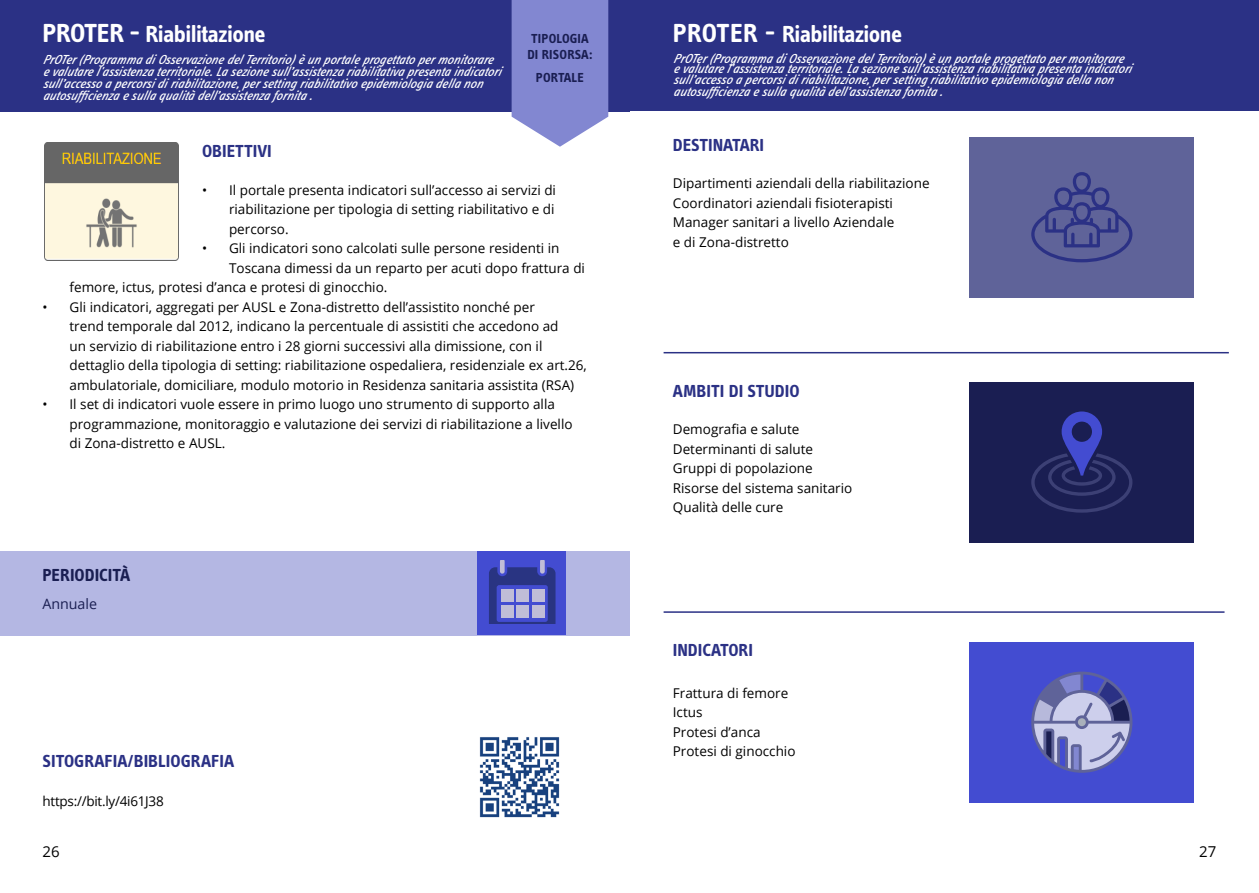
<style>
.page{position:relative;width:1259px;height:893px;background:#fff}
.page>*{position:absolute;margin:0;border:0;box-sizing:border-box;transform-origin:0 0}
.TITOLO_scheda{font:700 24px "Info Text Pro";letter-spacing:-.025em;color:#fff}
.titolo_SEZIONE_scheda_blu{font:700 18px "Info Text Pro";color:#2b3185}
.titolo_SEZIONE_scheda_blu-2{font:700 18px "Info Text Pro";color:#1a1e52}
.t1{font:15px "Open Sans";color:#000}
.CORPO_DEL_TESTO{font:14.25px "Open Sans";color:#1a1e52}
.CORPO_DEL_TESTO-2{font:13.5px/19.5px "Open Sans";color:#000}
.SOTTOTITOLO_scheda_TRE_righe{font:italic 13.5px/12px "Info Text Pro";color:#fff}
.CORPO_DEL_TESTO-3{font:13.5px "Open Sans";letter-spacing:-.02em;color:#000}
.testo_LINGUETTA_blu{font:700 13.5px "Info Text Pro";letter-spacing:.01em;color:#1a1e52}
.testo_linguetta_nero{font:700 13.5px "Info Text Pro";letter-spacing:.01em;color:#1a1e52}
.s1{font-size:27px}
</style>
<div class="page">
<div style="left:0;top:551px;width:629px;height:84px;background:#b4b7e3"></div>
<div style="left:0;top:0;width:629px;height:111px;background:#2b3185"></div>
<svg style="left:511px;top:0;width:97px;height:147px;background:#8e93d5"></svg>
<img style="left:479px;top:737px;width:81px;height:81px">
<div style="left:477px;top:551px;width:89px;height:83px;background:#434cd1"></div>
<svg style="left:489px;top:561px;width:66px;height:63px"></svg>
<div style="left:501px;top:589px;width:12px;height:13px;background:#c0bdd7"></div>
<div style="left:516px;top:589px;width:12px;height:13px;background:#c0bdd7"></div>
<div style="left:501px;top:605px;width:12px;height:12px;background:#c0bdd7"></div>
<div style="left:516px;top:605px;width:12px;height:12px;background:#c0bdd7"></div>
<div style="left:532px;top:589px;width:12px;height:13px;background:#c0bdd7"></div>
<div style="left:532px;top:605px;width:12px;height:12px;background:#c0bdd7"></div>
<div style="left:630px;top:1px;width:629px;height:110px;background:#2b3185"></div>
<hr style="left:663px;top:352px;width:565px;height:1px;background:#2b3185">
<hr style="left:663px;top:611px;width:561px;height:2px;background:#2b3185">
<div style="left:969px;top:137px;width:225px;height:160px;background:#5f6399"></div>
<svg style="left:1031px;top:172px;width:101px;height:90px"></svg>
<div style="left:969px;top:382px;width:225px;height:160px;background:#1a1e52"></div>
<svg style="left:1031px;top:411px;width:101px;height:102px"></svg>
<div style="left:969px;top:642px;width:225px;height:160px;background:#434cd1"></div>
<svg style="left:1031px;top:672px;width:101px;height:101px"></svg>
<img style="left:45px;top:143px;width:134px;height:117px">
<p class="TITOLO_scheda" style="left:42px;top:19px;width:225px"><span class="s1">PROTER -</span> Riabilitazione</p>
<p class="SOTTOTITOLO_scheda_TRE_righe" style="left:42px;top:53px;width:461px">PrOTer(Programmadi Osservazionedel Territorio)èunportaleprogettatopermonitorare evalutarel 'assistenzaterritoriale.Lasezionesull ’assistenzariabilitativapresentaindicatori sull ’accessoapercorsi di riabilitazione,persettingriabilitativoepidemiologiadellanon autosufficienzaesullaqualitàdell ’assistenzafornita.</p>
<p class="testo_LINGUETTA_blu" style="left:531px;top:30px;width:59px">TIPOLOGIA</p>
<p class="testo_linguetta_nero" style="left:527px;top:46px;width:67px">DI RISORSA:</p>
<p class="testo_LINGUETTA_blu" style="left:536px;top:69px;width:49px">PORTALE</p>
<p class="titolo_SEZIONE_scheda_blu" style="left:202px;top:140px;width:71px">OBIETTIVI</p>
<p class="CORPO_DEL_TESTO-2" style="left:229px;top:180px;width:328px;text-align:justify;text-indent:-27px">• Il portale presenta indicatori sull’accesso ai servizi di riabilitazione per tipologia di setting riabilitativo e di percorso.</p>
<p class="CORPO_DEL_TESTO-2" style="left:202px;top:238px;width:359px">• Gli indicatori sono calcolati sulle persone residenti in</p>
<p class="CORPO_DEL_TESTO-2" style="left:229px;top:258px;width:357px">Toscana dimessi da un reparto per acuti dopo frattura di</p>
<p class="CORPO_DEL_TESTO-2" style="left:70px;top:277px;width:319px">femore, ictus, protesi d’anca e protesi di ginocchio.</p>
<p class="CORPO_DEL_TESTO-2" style="left:70px;top:297px;width:519px;text-indent:-27px">• Gli indicatori, aggregati per AUSL e Zona-distretto dell’assistito nonché per<br>trend temporale dal 2012, indicano la percentuale di assistiti che accedono ad<br>un servizio di riabilitazione entro i 28 giorni successivi alla dimissione, con il dettaglio della tipologia di setting: riabilitazione ospedaliera, residenziale ex art.26, ambulatoriale, domiciliare, modulo motorio in Residenza sanitaria assistita (RSA)</p>
<p class="CORPO_DEL_TESTO-2" style="left:70px;top:394px;width:504px;text-indent:-27px">• Il set di indicatori vuole essere in primo luogo uno strumento di supporto alla programmazione, monitoraggio e valutazione dei servizi di riabilitazione a livello di Zona-distretto e AUSL.</p>
<p class="titolo_SEZIONE_scheda_blu-2" style="left:42px;top:564px;width:89px">PERIODICITÀ</p>
<p class="CORPO_DEL_TESTO" style="left:42px;top:594px;width:56px">Annuale</p>
<p class="titolo_SEZIONE_scheda_blu" style="left:43px;top:750px;width:193px">SITOGRAFIA/BIBLIOGRAFIA</p>
<p class="CORPO_DEL_TESTO-3" style="left:43px;top:792px;width:123px">https://bit.ly/4i61J38</p>
<p class="TITOLO_scheda" style="left:673px;top:19px;width:231px"><span class="s1">PROTER -</span> Riabilitazione</p>
<p class="SOTTOTITOLO_scheda_TRE_righe" style="left:673px;top:53px;width:461px;line-height:10.5px">PrOTer(Programmadi Osservazionedel Territorio)èunportaleprogettatopermonitorare evalutarel 'assistenzaterritoriale.Lasezionesull ’assistenzariabilitativapresentaindicatori sull ’accessoapercorsi di riabilitazione,persettingriabilitativoepidemiologiadellanon</p>
<p class="SOTTOTITOLO_scheda_TRE_righe" style="left:673px;top:85px;width:275px">autosufficienzaesullaqualitàdell ’assistenzafornita.</p>
<p class="titolo_SEZIONE_scheda_blu" style="left:673px;top:134px;width:93px">DESTINATARI</p>
<p class="CORPO_DEL_TESTO-2" style="left:673px;top:173px;width:258px">Dipartimenti aziendali della riabilitazione</p>
<p class="CORPO_DEL_TESTO-2" style="left:673px;top:193px;width:222px">Coordinatori aziendali fisioterapisti</p>
<p class="CORPO_DEL_TESTO-2" style="left:673px;top:212px;width:223px">Manager sanitari a livello Aziendale</p>
<p class="CORPO_DEL_TESTO-2" style="left:673px;top:232px;width:117px">e di Zona-distretto</p>
<p class="titolo_SEZIONE_scheda_blu" style="left:673px;top:380px;width:128px">AMBITI DI STUDIO</p>
<p class="CORPO_DEL_TESTO-2" style="left:673px;top:419px;width:128px">Demografia e salute</p>
<p class="CORPO_DEL_TESTO-2" style="left:673px;top:439px;width:142px">Determinanti di salute</p>
<p class="CORPO_DEL_TESTO-2" style="left:673px;top:458px;width:141px">Gruppi di popolazione</p>
<p class="CORPO_DEL_TESTO-2" style="left:673px;top:478px;width:181px">Risorse del sistema sanitario</p>
<p class="CORPO_DEL_TESTO-2" style="left:673px;top:497px;width:112px">Qualità delle cure</p>
<p class="titolo_SEZIONE_scheda_blu" style="left:673px;top:639px;width:82px">INDICATORI</p>
<p class="CORPO_DEL_TESTO-2" style="left:673px;top:682px;width:117px">Frattura di femore</p>
<p class="CORPO_DEL_TESTO-2" style="left:673px;top:702px;width:31px">Ictus</p>
<p class="CORPO_DEL_TESTO-2" style="left:673px;top:721px;width:89px">Protesi d’anca</p>
<p class="CORPO_DEL_TESTO-2" style="left:673px;top:741px;width:124px">Protesi di ginocchio</p>
<p class="t1" style="left:43px;top:841px;width:19px">26</p>
<p class="t1" style="left:1199px;top:841px;width:19px">27</p>
</div>
